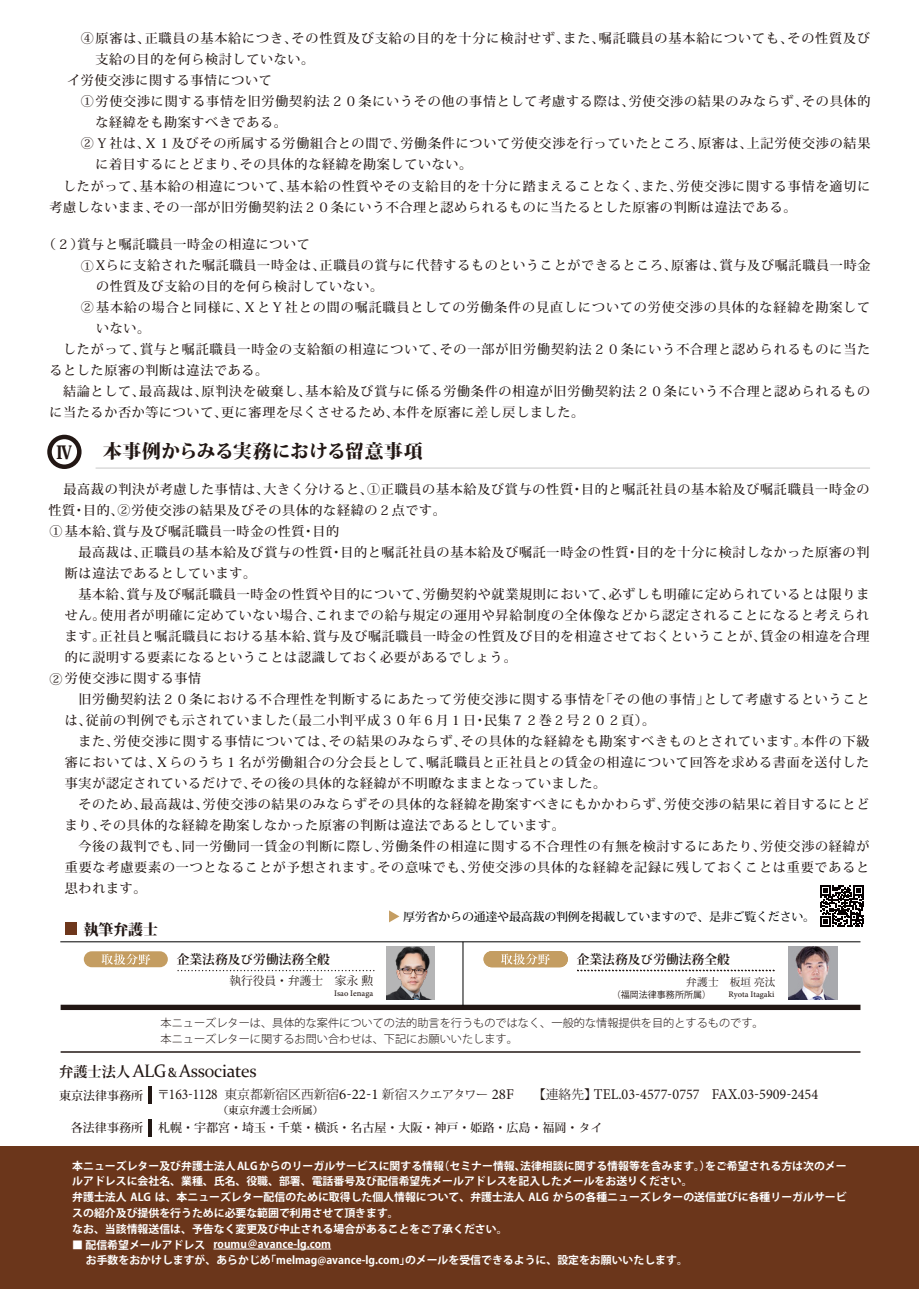
<style>
.page{position:relative;width:919px;height:1289px;background:#fff}
.page>*{position:absolute;margin:0;border:0;box-sizing:border-box;transform-origin:0 0}
.t1{font:800 18.75px "Koz Min Pro";letter-spacing:.03em;color:#221714}
.t2{font:18px "Constantia";letter-spacing:-.02em;color:#221714}
.t3{font:800 18px "Koz Min Pro";color:#221714;scale:.96 1}
.t4{font:14.85px "Minion Pro";color:#221714;scale:.9 1}
.t5{font:800 14.85px "Koz Min Pr 6 N";color:#221714}
.t6{font:500 13.05px/21px "Koz Min Std";letter-spacing:.055em;color:#221714}
.t7{font:500 13.05px/21px "Koz Min Pro";letter-spacing:.06em;color:#221714}
.t8{font:700 12.75px "Koz Min Pr 6 N";color:#221714}
.t9{font:500 12px "Koz Min Pr 6 N";color:#221714}
.t10{font:500 11.7px "Koz Min Pro";letter-spacing:-.02em;color:#000}
.t11{font:11.7px "Koz Min Pr 6 N";color:#221714}
.t12{font:300 11.1px/16.5px "Koz Go Pr 6 N";color:#221714}
.t13{font:700 10.8px/15.8px "Koz Go Pro";color:#fff}
.t14{font:10.65px "Koz Min Pr 6 N";letter-spacing:.04em;color:#221714}
.t15{font:500 10.5px "Koz Min Pr 6 N";letter-spacing:.005em;color:#221714}
.t16{font:9px "Koz Go Pr 6 N";color:#221714}
.t17{font:500 8.55px "Minion Pro";color:#221714}
.s1{font-family:"Koz Min Pro"}
.s2{font-size:12.15px}
.s3{font-family:"Koz Min Pro";font-weight:700;font-size:14.25px}
.s4{font-size:13.5px}
.s5{font-family:"Koz Min Pr 6 N";font-weight:500;font-size:12px}
.s6{font-family:"Koz Min Pr 6 N";font-weight:300;font-size:12.75px}
.s7{font-family:"Koz Min Pr 6 N";font-weight:300;font-size:12.15px}
.s8{font-size:11.4px}
</style>
<div class="page">
<div style="left:0;top:1146px;width:918px;height:142px;background:#6b361b"></div>
<hr style="left:213px;top:1248px;width:118px;height:1px;background:#fff">
<div style="left:61px;top:1004px;width:799px;height:6px;background:#221714"></div>
<hr style="left:61px;top:1051px;width:799px;height:1px;background:#221714">
<hr style="left:149px;top:1085px;width:3px;height:18px;background:#221714">
<hr style="left:149px;top:1118px;width:3px;height:18px;background:#221714">
<div style="left:65px;top:922px;width:12px;height:12px;background:#6e371c"></div>
<hr style="left:60px;top:941px;width:800px;height:1px;background:#000">
<hr style="left:462px;top:941px;width:1px;height:64px;background:#000">
<svg style="left:84px;top:951px;width:84px;height:16px"></svg>
<svg style="left:177px;top:970px;width:197px;height:1px"></svg>
<img style="left:387px;top:946px;width:48px;height:53px">
<svg style="left:483px;top:951px;width:85px;height:16px"></svg>
<svg style="left:577px;top:969px;width:197px;height:2px"></svg>
<img style="left:788px;top:946px;width:49px;height:53px">
<hr style="left:96px;top:467px;width:774px;height:1px;background:#c9c9c9">
<svg style="left:49px;top:437px;width:30px;height:30px"></svg>
<div style="left:47px;top:434px;width:35px;height:35px;border:4px solid #221714;border-radius:50%"></div>
<svg style="left:820px;top:885px;width:43px;height:41px"></svg>
<svg style="left:389px;top:910px;width:10px;height:12px"></svg>
<p class="t7" style="left:81px;top:27px;width:790px">④原審は、正職員の基本給につき、その性質及び支給の目的を十分に検討せず、また、嘱託職員の基本給についても、その性質及び</p>
<p class="t7" style="left:95px;top:48px;width:220px">支給の目的を何ら検討していない。</p>
<p class="t7" style="left:67px;top:69px;width:206px">イ労使交渉に関する事情について</p>
<p class="t7" style="left:95px;top:111px;width:193px">な経緯をも勘案すべきである。</p>
<p class="t7" style="left:95px;top:153px;width:378px">に着目するにとどまり、その具体的な経緯を勘案していない。</p>
<p class="t7" style="left:81px;top:90px;width:791px">①労使交渉に関する事情を旧労働契約法２０条にいうその他の事情として考慮する際は、労使交渉の結果のみならず、その具体的</p>
<p class="t7" style="left:81px;top:132px;width:791px">②Ｙ社は、Ｘ１及びその所属する労働組合との間で、労働条件について労使交渉を行っていたところ、原審は、上記労使交渉の結果</p>
<p class="t7" style="left:49px;top:175px;width:822px;text-indent:13px">したがって、基本給の相違について、基本給の性質やその支給目的を十分に踏まえることなく、また、労使交渉に関する事情を適切に考慮しないまま、その一部が旧労働契約法２０条にいう不合理と認められるものに当たるとした原審の判断は違法である。</p>
<p class="t7" style="left:43px;top:233px;width:268px">（２）賞与と嘱託職員一時金の相違について</p>
<p class="t7" style="left:81px;top:254px;width:791px">①Xらに支給された嘱託職員一時金は、正職員の賞与に代替するものということができるところ、原審は、賞与及び嘱託職員一時金</p>
<p class="t7" style="left:96px;top:275px;width:289px">の性質及び支給の目的を何ら検討していない。</p>
<p class="t7" style="left:81px;top:296px;width:791px">②基本給の場合と同様に、ＸとＹ社との間の嘱託職員としての労働条件の見直しについての労使交渉の具体的な経緯を勘案して</p>
<p class="t7" style="left:96px;top:317px;width:56px">いない。</p>
<p class="t7" style="left:63px;top:338px;width:808px">したがって、賞与と嘱託職員一時金の支給額の相違について、その一部が旧労働契約法２０条にいう不合理と認められるものに当た</p>
<p class="t7" style="left:49px;top:359px;width:220px">るとした原審の判断は違法である。</p>
<p class="t7" style="left:63px;top:380px;width:808px">結論として、最高裁は、原判決を破棄し、基本給及び賞与に係る労働条件の相違が旧労働契約法２０条にいう不合理と認められるもの</p>
<p class="t7" style="left:49px;top:401px;width:536px">に当たるか否か等について、更に審理を尽くさせるため、本件を原審に差し戻しました。</p>
<h2 class="t3" style="left:56px;top:439px;width:19px">Ⅳ</h2>
<h1 class="t1" style="left:103px;top:437px;width:321px">本事例からみる実務における留意事項</h1>
<p class="t6" style="left:48px;top:479px;width:822px;text-indent:15px">最高裁の判決が考慮した事情は、大きく分けると、①正職員の基本給及び賞与の性質・目的と嘱託社員の基本給及び嘱託職員一時金の性質・目的、②労使交渉の結果及びその具体的な経緯の２点です。<br><span class="s1">①</span>基本給、賞与及び嘱託職員一時金の性質・目的</p>
<p class="t6" style="left:65px;top:542px;width:805px;text-indent:13px">最高裁は、正職員の基本給及び賞与の性質・目的と嘱託社員の基本給及び嘱託一時金の性質・目的を十分に検討しなかった原審の判断は違法であるとしています。</p>
<p class="t6" style="left:78px;top:584px;width:792px">基本給、賞与及び嘱託職員一時金の性質や目的について、労働契約や就業規則において、必ずしも明確に定められているとは限りま</p>
<p class="t6" style="left:65px;top:605px;width:805px">せん。使用者が明確に定めていない場合、これまでの給与規定の運用や昇給制度の全体像などから認定されることになると考えられ</p>
<p class="t6" style="left:65px;top:626px;width:806px">ます。正社員と嘱託職員における基本給、賞与及び嘱託職員一時金の性質及び目的を相違させておくということが、賃金の相違を合理</p>
<p class="t6" style="left:65px;top:647px;width:453px">的に説明する要素になるということは認識しておく必要があるでしょう。</p>
<p class="t6" style="left:49px;top:668px;width:153px"><span class="s1">②</span>労使交渉に関する事情</p>
<p class="t6" style="left:78px;top:689px;width:792px">旧労働契約法２０条における不合理性を判断するにあたって労使交渉に関する事情を「その他の事情」として考慮するということ</p>
<p class="t6" style="left:65px;top:710px;width:591px">は、従前の判例でも示されていました（最二小判平成３０年６月１日・民集７２巻２号２０２頁）。</p>
<p class="t6" style="left:78px;top:731px;width:792px">また、労使交渉に関する事情については、その結果のみならず、その具体的な経緯をも勘案すべきものとされています。本件の下級</p>
<p class="t6" style="left:65px;top:752px;width:805px">審においては、Ｘらのうち１名が労働組合の分会長として、嘱託職員と正社員との賃金の相違について回答を求める書面を送付した</p>
<p class="t6" style="left:65px;top:773px;width:542px">事実が認定されているだけで、その後の具体的な経緯が不明瞭なままとなっていました。</p>
<p class="t6" style="left:78px;top:794px;width:792px">そのため、最高裁は、労使交渉の結果のみならずその具体的な経緯を勘案すべきにもかかわらず、労使交渉の結果に着目するにとど</p>
<p class="t6" style="left:65px;top:815px;width:501px">まり、その具体的な経緯を勘案しなかった原審の判断は違法であるとしています。</p>
<p class="t6" style="left:78px;top:836px;width:792px">今後の裁判でも、同一労働同一賃金の判断に際し、労働条件の相違に関する不合理性の有無を検討するにあたり、労使交渉の経緯が</p>
<p class="t6" style="left:65px;top:857px;width:805px">重要な考慮要素の一つとなることが予想されます。その意味でも、労使交渉の具体的な経緯を記録に残しておくことは重要であると</p>
<p class="t6" style="left:65px;top:878px;width:83px">思われます。</p>
<p class="t5" style="left:84px;top:920px;width:76px">執筆弁護士</p>
<p class="t10" style="left:403px;top:908px;width:413px">厚労省からの通達や最高裁の判例を掲載していますので、是非ご覧ください。</p>
<p class="t8" style="left:177px;top:952px;width:155px">企業法務及<span class="s2">び</span>労働法務全般</p>
<p class="t8" style="left:576px;top:952px;width:155px">企業法務及<span class="s2">び</span>労働法務全般</p>
<p class="t17" style="left:334px;top:987px;width:40px">Isao Ienaga</p>
<p class="t17" style="left:728px;top:988px;width:47px">Ryota Itagaki</p>
<p class="t11" style="left:229px;top:974px;width:145px">執行役員・弁護士　家永勲</p>
<p class="t14" style="left:686px;top:976px;width:91px">弁護士　板垣亮汰</p>
<p class="t16" style="left:611px;top:989px;width:101px">（福岡法律事務所所属）</p>
<p class="t12" style="left:161px;top:1014px;width:604px">本ニューズレターは、具体的な案件についての法的助言を行うものではなく、一般的な情報提供を目的とするものです。本ニューズレターに関するお問い合わせは、下記にお願いいたします。</p>
<h2 class="t2" style="left:59px;top:1058px;width:199px"><span class="s3">弁護士法人</span> ALG<span class="s4">&amp;</span> Associates</h2>
<p class="t4" style="left:59px;top:1084px;width:844px"><span class="s5">東京法律事務所</span> <span class="s6">〒</span>163-1128 <span class="s6">東京都新宿区西新宿</span>6-22-1 <span class="s6">新宿</span><span class="s7">スクエアタワー</span> 28F<span class="s6">　　【連絡先】</span>TEL.03-4577-0757 FAX.03-5909-2454</p>
<p class="t9" style="left:71px;top:1120px;width:74px">各法律事務所</p>
<p class="t9" style="left:158px;top:1120px;width:445px">札幌・宇都宮・埼玉・千葉・横浜・名古屋・大阪・神戸・姫路・広島・福岡・<span class="s8">タイ</span></p>
<p class="t15" style="left:218px;top:1103px;width:107px">（東京弁護士会所属）</p>
<p class="t13" style="left:72px;top:1158px;width:775px">本ニューズレター及び弁護士法人 ALG からのリーガルサービスに関する情報（セミナー情報、法律相談に関する情報等を含みます。）をご希望される方は次のメールアドレスに会社名、業種、氏名、役職、部署、電話番号及び配信希望先メールアドレスを記入したメールをお送りください。<br>弁護士法人 ALG は、本ニューズレター配信のために取得した個人情報について、弁護士法人 ALG からの各種ニューズレターの送信並びに各種リーガルサービスの紹介及び提供を行うために必要な範囲で利用させて頂きます。<br>なお、当該情報送信は、予告なく変更及び中止される場合があることをご了承ください。</p>
<p class="t13" style="left:86px;top:1236px;width:603px;text-indent:-14px">■ 配信希望メールアドレス roumu＠avance-lg.com<br>お手数をおかけしますが、あらかじめ｢melmag@avance-lg.com｣のメールを受信できるように、設定をお願いいたします。</p>
</div>
